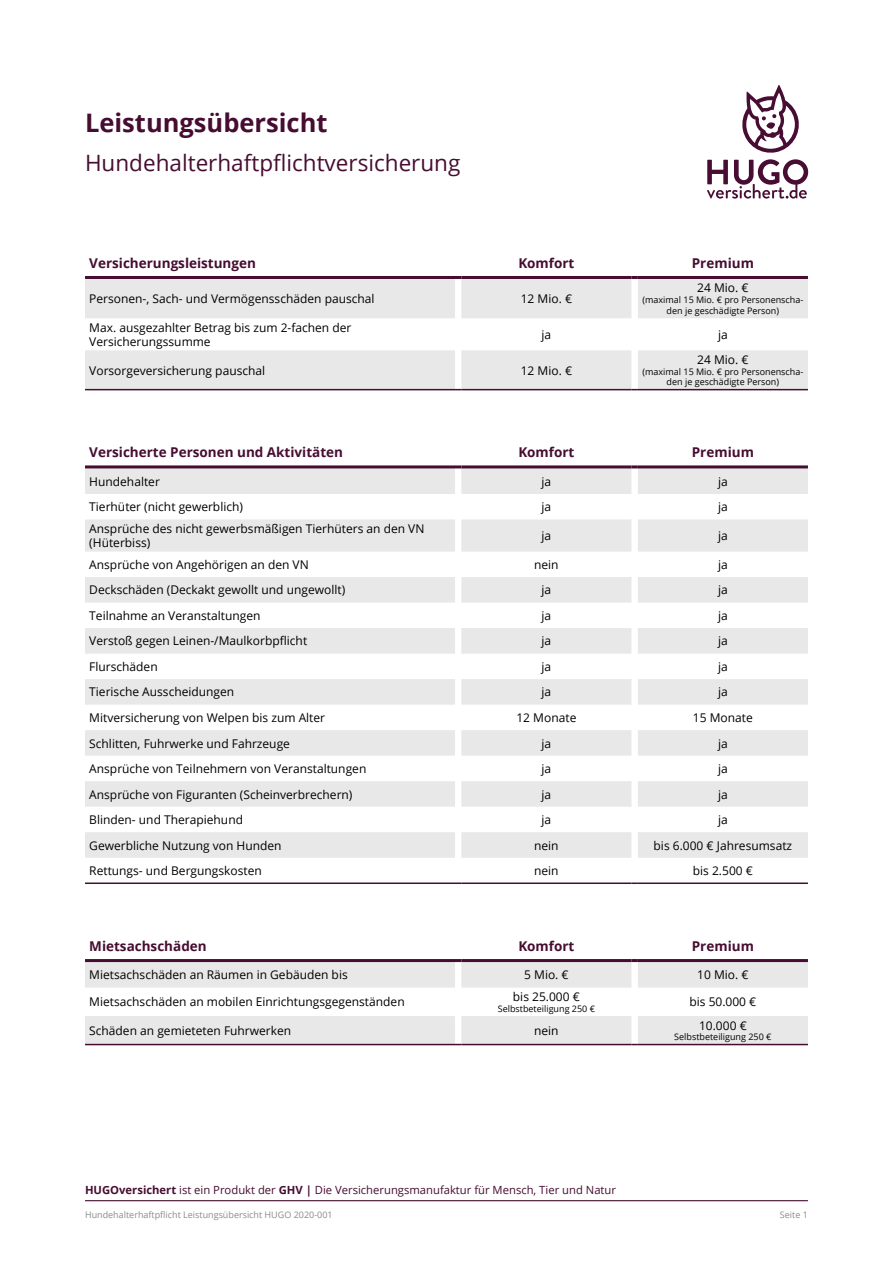
<style>
.page{position:relative;width:893px;height:1263px;background:#fff}
.page>*{position:absolute;margin:0;border:0;box-sizing:border-box;transform-origin:0 0}
.t1{font:700 25.5px "Open Sans";color:#460d31}
.t2{font:22.5px "Open Sans";color:#460d31}
.t3{font:700 13.5px "Open Sans";color:#460d31}
.t4{font:12px/14.4px "Open Sans";color:#000}
.t5{font:11.25px "Open Sans";color:#460d31}
.t6{font:9px/10.8px "Open Sans";color:#000;text-align:center}
.t7{font:9px "Open Sans";color:#8b8b8a}
.s1{font-weight:700}
</style>
<div class="page">
<hr style="left:85px;top:1200px;width:723px;height:1px;background:#460d31">
<svg style="left:85px;top:279px;width:723px;height:110px;fill:#e8e8e8"></svg>
<hr style="left:85px;top:276px;width:370px;height:3px;background:#460d31">
<svg style="left:455px;top:276px;width:6px;height:3px"></svg>
<hr style="left:461px;top:276px;width:170px;height:3px;background:#460d31">
<svg style="left:631px;top:276px;width:7px;height:3px"></svg>
<hr style="left:638px;top:276px;width:170px;height:3px;background:#460d31">
<hr style="left:85px;top:389px;width:370px;height:1px;background:#460d31">
<hr style="left:461px;top:389px;width:170px;height:1px;background:#460d31">
<hr style="left:638px;top:389px;width:170px;height:1px;background:#460d31">
<svg style="left:85px;top:468px;width:723px;height:390px;fill:#e8e8e8"></svg>
<hr style="left:85px;top:465px;width:370px;height:3px;background:#460d31">
<svg style="left:455px;top:465px;width:6px;height:3px"></svg>
<hr style="left:461px;top:465px;width:170px;height:3px;background:#460d31">
<svg style="left:631px;top:465px;width:7px;height:3px"></svg>
<hr style="left:638px;top:465px;width:170px;height:3px;background:#460d31">
<hr style="left:85px;top:882px;width:370px;height:2px;background:#460d31">
<svg style="left:455px;top:882px;width:6px;height:2px"></svg>
<hr style="left:461px;top:882px;width:170px;height:2px;background:#460d31">
<svg style="left:631px;top:882px;width:7px;height:2px"></svg>
<hr style="left:638px;top:882px;width:170px;height:2px;background:#460d31">
<svg style="left:85px;top:962px;width:723px;height:82px;fill:#e8e8e8"></svg>
<hr style="left:85px;top:959px;width:370px;height:3px;background:#460d31">
<svg style="left:455px;top:959px;width:6px;height:3px"></svg>
<hr style="left:461px;top:959px;width:170px;height:3px;background:#460d31">
<svg style="left:631px;top:959px;width:7px;height:3px"></svg>
<hr style="left:638px;top:959px;width:170px;height:3px;background:#460d31">
<hr style="left:85px;top:1044px;width:370px;height:1px;background:#460d31">
<hr style="left:461px;top:1044px;width:170px;height:1px;background:#460d31">
<hr style="left:638px;top:1044px;width:170px;height:1px;background:#460d31">
<svg style="left:707px;top:85px;width:101px;height:114px"></svg>
<h1 class="t1" style="left:85px;top:105px;width:244px">Leistungsübersicht</h1>
<h2 class="t2" style="left:85px;top:148px;width:377px">Hundehalterhaftpflichtversicherung</h2>
<p class="t3" style="left:89px;top:253px;width:168px">Versicherungsleistungen</p>
<p class="t3" style="left:518px;top:253px;width:58px">Komfort</p>
<p class="t3" style="left:692px;top:253px;width:64px">Premium</p>
<p class="t4" style="left:89px;top:291px;width:287px">Personen-, Sach- und Vermögensschäden pauschal</p>
<p class="t4" style="left:521px;top:291px;width:53px">12 Mio. €</p>
<p class="t4" style="left:697px;top:281px;width:53px">24 Mio. €</p>
<p class="t6" style="left:642px;top:294px;width:162px">(maximal 15 Mio. € pro Personenscha&shy;den je geschädigte Person)</p>
<p class="t4" style="left:89px;top:320px;width:264px">Max. ausgezahlter Betrag bis zum 2-fachen der<br>Versicherungssumme</p>
<p class="t4" style="left:542px;top:327px;width:11px">ja</p>
<p class="t4" style="left:718px;top:327px;width:11px">ja</p>
<p class="t4" style="left:89px;top:363px;width:177px">Vorsorgeversicherung pauschal</p>
<p class="t4" style="left:521px;top:363px;width:53px">12 Mio. €</p>
<p class="t4" style="left:697px;top:352px;width:53px">24 Mio. €</p>
<p class="t6" style="left:642px;top:366px;width:162px">(maximal 15 Mio. € pro Personenscha&shy;den je geschädigte Person)</p>
<p class="t3" style="left:89px;top:443px;width:255px">Versicherte Personen und Aktivitäten</p>
<p class="t3" style="left:518px;top:443px;width:58px">Komfort</p>
<p class="t3" style="left:692px;top:443px;width:64px">Premium</p>
<p class="t4" style="left:89px;top:474px;width:72px">Hundehalter</p>
<p class="t4" style="left:542px;top:474px;width:11px">ja</p>
<p class="t4" style="left:718px;top:474px;width:11px">ja</p>
<p class="t4" style="left:89px;top:499px;width:155px">Tierhüter (nicht gewerblich)</p>
<p class="t4" style="left:542px;top:499px;width:11px">ja</p>
<p class="t4" style="left:718px;top:499px;width:11px">ja</p>
<p class="t4" style="left:89px;top:521px;width:337px">Ansprüche des nicht gewerbsmäßigen Tierhüters an den VN (Hüterbiss)</p>
<p class="t4" style="left:542px;top:528px;width:11px">ja</p>
<p class="t4" style="left:718px;top:528px;width:11px">ja</p>
<p class="t4" style="left:89px;top:557px;width:221px">Ansprüche von Angehörigen an den VN</p>
<p class="t4" style="left:534px;top:557px;width:26px">nein</p>
<p class="t4" style="left:718px;top:557px;width:11px">ja</p>
<p class="t4" style="left:89px;top:582px;width:257px">Deckschäden (Deckakt gewollt und ungewollt)</p>
<p class="t4" style="left:542px;top:582px;width:11px">ja</p>
<p class="t4" style="left:718px;top:582px;width:11px">ja</p>
<p class="t4" style="left:89px;top:608px;width:173px">Teilnahme an Veranstaltungen</p>
<p class="t4" style="left:542px;top:608px;width:11px">ja</p>
<p class="t4" style="left:718px;top:608px;width:11px">ja</p>
<p class="t4" style="left:89px;top:634px;width:219px">Verstoß gegen Leinen-/Maulkorbpflicht</p>
<p class="t4" style="left:542px;top:634px;width:11px">ja</p>
<p class="t4" style="left:718px;top:634px;width:11px">ja</p>
<p class="t4" style="left:89px;top:659px;width:70px">Flurschäden</p>
<p class="t4" style="left:542px;top:659px;width:11px">ja</p>
<p class="t4" style="left:718px;top:659px;width:11px">ja</p>
<p class="t4" style="left:89px;top:685px;width:147px">Tierische Ausscheidungen</p>
<p class="t4" style="left:542px;top:685px;width:11px">ja</p>
<p class="t4" style="left:718px;top:685px;width:11px">ja</p>
<p class="t4" style="left:89px;top:710px;width:237px">Mitversicherung von Welpen bis zum Alter</p>
<p class="t4" style="left:516px;top:710px;width:61px">12 Monate</p>
<p class="t4" style="left:693px;top:710px;width:61px">15 Monate</p>
<p class="t4" style="left:89px;top:736px;width:202px">Schlitten, Fuhrwerke und Fahrzeuge</p>
<p class="t4" style="left:542px;top:736px;width:11px">ja</p>
<p class="t4" style="left:718px;top:736px;width:11px">ja</p>
<p class="t4" style="left:89px;top:761px;width:279px">Ansprüche von Teilnehmern von Veranstaltungen</p>
<p class="t4" style="left:542px;top:761px;width:11px">ja</p>
<p class="t4" style="left:718px;top:761px;width:11px">ja</p>
<p class="t4" style="left:89px;top:787px;width:265px">Ansprüche von Figuranten (Scheinverbrechern)</p>
<p class="t4" style="left:542px;top:787px;width:11px">ja</p>
<p class="t4" style="left:718px;top:787px;width:11px">ja</p>
<p class="t4" style="left:89px;top:812px;width:155px">Blinden- und Therapiehund</p>
<p class="t4" style="left:542px;top:812px;width:11px">ja</p>
<p class="t4" style="left:718px;top:812px;width:11px">ja</p>
<p class="t4" style="left:89px;top:838px;width:194px">Gewerbliche Nutzung von Hunden</p>
<p class="t4" style="left:534px;top:838px;width:26px">nein</p>
<p class="t4" style="left:654px;top:838px;width:140px">bis 6.000 € Jahresumsatz</p>
<p class="t4" style="left:89px;top:863px;width:174px">Rettungs- und Bergungskosten</p>
<p class="t4" style="left:534px;top:863px;width:26px">nein</p>
<p class="t4" style="left:693px;top:863px;width:62px">bis 2.500 €</p>
<p class="t3" style="left:89px;top:936px;width:119px">Mietsachschäden</p>
<p class="t3" style="left:518px;top:936px;width:58px">Komfort</p>
<p class="t3" style="left:692px;top:936px;width:64px">Premium</p>
<p class="t4" style="left:89px;top:967px;width:260px">Mietsachschäden an Räumen in Gebäuden bis</p>
<p class="t4" style="left:524px;top:967px;width:46px">5 Mio. €</p>
<p class="t4" style="left:697px;top:967px;width:53px">10 Mio. €</p>
<p class="t4" style="left:89px;top:994px;width:317px">Mietsachschäden an mobilen Einrichtungsgegenständen</p>
<p class="t4" style="left:513px;top:989px;width:68px">bis 25.000 €</p>
<p class="t6" style="left:498px;top:1003px;width:99px">Selbstbeteiligung 250 €</p>
<p class="t4" style="left:689px;top:994px;width:68px">bis 50.000 €</p>
<p class="t4" style="left:89px;top:1023px;width:203px">Schäden an gemieteten Fuhrwerken</p>
<p class="t4" style="left:534px;top:1023px;width:26px">nein</p>
<p class="t4" style="left:699px;top:1018px;width:49px">10.000 €</p>
<p class="t6" style="left:674px;top:1031px;width:99px">Selbstbeteiligung 250 €</p>
<p class="t5" style="left:85px;top:1182px;width:532px"><span class="s1">HUGOversichert</span> ist ein Produkt der <span class="s1">GHV |</span> Die Versicherungsmanufaktur für Mensch, Tier und Natur</p>
<p class="t7" style="left:85px;top:1208px;width:249px">Hundehalterhaftpflicht Leistungsübersicht HUGO 2020-001</p>
<p class="t7" style="left:780px;top:1208px;width:29px">Seite 1</p>
</div>
